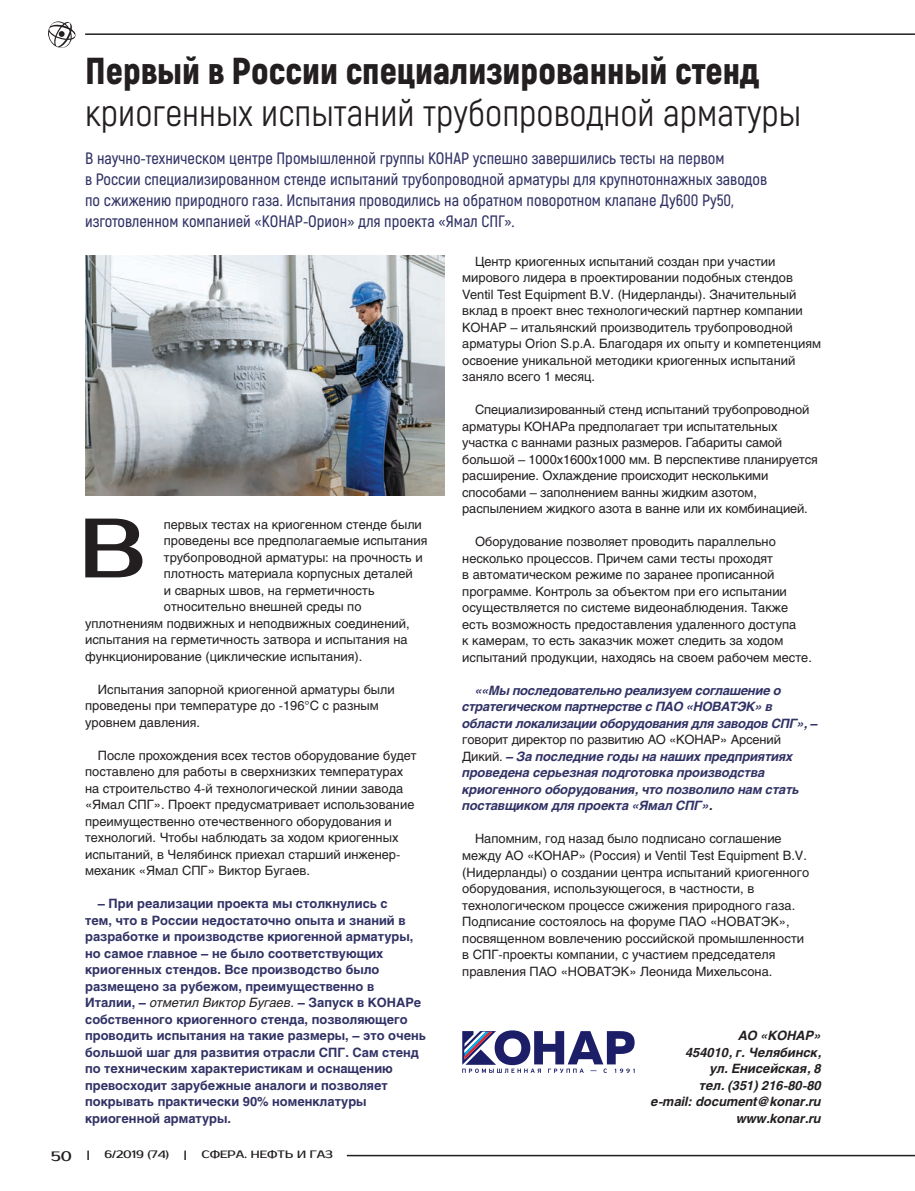
<style>
.page{position:relative;width:915px;height:1191px;background:#fff}
.page>*{position:absolute;margin:0;border:0;box-sizing:border-box;transform-origin:0 0}
.t1{font:84px "Prosto";color:#231f20}
.t2{font:37.5px "Akrobat";color:#231f20}
.t3{font:900 37.5px "Akrobat";color:#231f20}
.t4{font:600 16.5px/21px "Akrobat";color:#313265}
.t5{font:13.5px "Prosto";color:#231f20}
.t6{font:12.75px/16.5px "Helios";color:#231f20}
.t7{font:700 12.75px/16.5px "Helios";color:#313265}
.t8{font:italic 700 12.75px/16.5px "Helios";letter-spacing:-.01em;color:#313265}
.t9{font:italic 700 12.75px/16.5px "Helios";color:#231f20;text-align:right}
.t10{font:10.5px "Prosto";color:#231f20}
.s1{font-weight:400;font-style:normal;color:#231f20}
.s2{color:#231f20}
.s3{font-weight:400;font-style:italic;color:#231f20}
</style>
<div class="page">
<hr style="left:347px;top:1154px;width:567px;height:2px;background:#231f20">
<svg style="left:48px;top:21px;width:27px;height:27px"></svg>
<hr style="left:85px;top:33px;width:829px;height:2px;background:#231f20">
<img style="left:85px;top:256px;width:359px;height:239px">
<svg style="left:462px;top:1030px;width:172px;height:43px"></svg>
<h2 class="t3" style="left:85px;top:47px;width:675px">Первый в России специализированный стенд</h2>
<h2 class="t2" style="left:85px;top:91px;width:717px">криогенных испытаний трубопроводной арматуры</h2>
<p class="t4" style="left:85px;top:147px;width:683px">В научно-техническом центре Промышленной группы КОНАР успешно завершились тесты на первом<br>в России специализированном стенде испытаний трубопроводной арматуры для крупнотоннажных заводов по сжижению природного газа. Испытания проводились на обратном поворотном клапане Ду600 Ру50, изготовленном компанией «КОНАР-Орион» для проекта «Ямал СПГ».</p>
<p class="t6" style="left:462px;top:253px;width:360px;text-indent:13px">Центр криогенных испытаний создан при участии мирового лидера в проектировании подобных стендов Ventil Test Equipment B.V. (Нидерланды). Значительный вклад в проект внес технологический партнер компании КОНАР – итальянский производитель трубопроводной арматуры Orion S.p.A. Благодаря их опыту и компетенциям освоение уникальной методики криогенных испытаний заняло всего 1 месяц.</p>
<p class="t6" style="left:462px;top:401px;width:357px;text-indent:13px">Специализированный стенд испытаний трубопроводной арматуры КОНАРа предполагает три испытательных участка с ваннами разных размеров. Габариты самой большой – 1000х1600х1000 мм. В перспективе планируется расширение. Охлаждение происходит несколькими способами – заполнением ванны жидким азотом, распылением жидкого азота в ванне или их комбинацией.</p>
<p class="t6" style="left:462px;top:533px;width:351px;text-indent:13px">Оборудование позволяет проводить параллельно несколько процессов. Причем сами тесты проходят<br>в автоматическом режиме по заранее прописанной программе. Контроль за объектом при его испытании осуществляется по системе видеонаблюдения. Также есть возможность предоставления удаленного доступа<br>к камерам, то есть заказчик может следить за ходом испытаний продукции, находясь на своем рабочем месте.</p>
<p class="t8" style="left:462px;top:682px;width:357px;text-indent:13px">««Мы последовательно реализуем соглашение о стратегическом партнерстве с ПАО «НОВАТЭК» в области локализации оборудования для заводов СПГ», –</p>
<p class="t8" style="left:462px;top:731px;width:338px"><span class="s1">говорит директор по развитию АО «КОНАР» Арсений Дикий.</span> – За последние годы на наших предприятиях проведена серьезная подготовка производства криогенного оборудования, что позволило нам стать поставщиком для проекта «Ямал СПГ»<span class="s2">.</span></p>
<p class="t6" style="left:462px;top:830px;width:348px;text-indent:13px">Напомним, год назад было подписано соглашение между АО «КОНАР» (Россия) и Ventil Test Equipment B.V. (Нидерланды) о создании центра испытаний криогенного оборудования, использующегося, в частности, в технологическом процессе сжижения природного газа.<br>Подписание состоялось на форуме ПАО «НОВАТЭК», посвященном вовлечению российской промышленности в СПГ-проекты компании, с участием председателя правления ПАО «НОВАТЭК» Леонида Михельсона.</p>
<h1 class="t1" style="left:79px;top:498px;width:69px">В</h1>
<p class="t6" style="left:164px;top:515px;width:259px">первых тестах на криогенном стенде были</p>
<p class="t6" style="left:164px;top:532px;width:265px">проведены все предполагаемые испытания</p>
<p class="t6" style="left:164px;top:548px;width:260px">трубопроводной арматуры: на прочность и</p>
<p class="t6" style="left:164px;top:565px;width:250px">плотность материала корпусных деталей</p>
<p class="t6" style="left:164px;top:581px;width:212px">и сварных швов, на герметичность</p>
<p class="t6" style="left:164px;top:598px;width:199px">относительно внешней среды по</p>
<p class="t6" style="left:85px;top:614px;width:326px">уплотнениям подвижных и неподвижных соединений,</p>
<p class="t6" style="left:85px;top:631px;width:324px">испытания на герметичность затвора и испытания на</p>
<p class="t6" style="left:85px;top:647px;width:278px">функционирование (циклические испытания).</p>
<p class="t6" style="left:85px;top:680px;width:311px;text-indent:13px">Испытания запорной криогенной арматуры были проведены при температуре до -196°С с разным уровнем давления.</p>
<p class="t6" style="left:85px;top:746px;width:333px;text-indent:13px">После прохождения всех тестов оборудование будет поставлено для работы в сверхнизких температурах на строительство 4-й технологической линии завода «Ямал СПГ». Проект предусматривает использование преимущественно отечественного оборудования и технологий. Чтобы наблюдать за ходом криогенных испытаний, в Челябинск приехал старший инженер&shy;механик «Ямал СПГ» Виктор Бугаев.</p>
<p class="t7" style="left:85px;top:895px;width:342px;text-indent:13px">– При реализации проекта мы столкнулись с<br>тем, что в России недостаточно опыта и знаний в разработке и производстве криогенной арматуры, но самое главное – не было соответствующих криогенных стендов. Все производство было размещено за рубежом, преимущественно в Италии, – <span class="s3">отметил Виктор Бугаев.</span> – Запуск в КОНАРе собственного криогенного стенда, позволяющего проводить испытания на такие размеры, – это очень большой шаг для развития отрасли СПГ. Сам стенд по техническим характеристикам и оснащению превосходит зарубежные аналоги и позволяет покрывать практически 90% номенклатуры криогенной арматуры.</p>
<p class="t9" style="left:650px;top:1027px;width:172px">АО «КОНАР»<br>454010, г. Челябинск,<br>ул. Енисейская, 8<br>тел. (351) 216-80-80<br>e-mail: document@konar.ru www.konar.ru</p>
<p class="t5" style="left:51px;top:1148px;width:22px">50</p>
<p class="t10" style="left:87px;top:1147px;width:4px">|</p>
<p class="t10" style="left:104px;top:1148px;width:66px">6/2019 (74)</p>
<p class="t10" style="left:184px;top:1147px;width:4px">|</p>
<p class="t10" style="left:201px;top:1148px;width:133px">СФЕРА. НЕФТЬ И ГАЗ</p>
</div>
